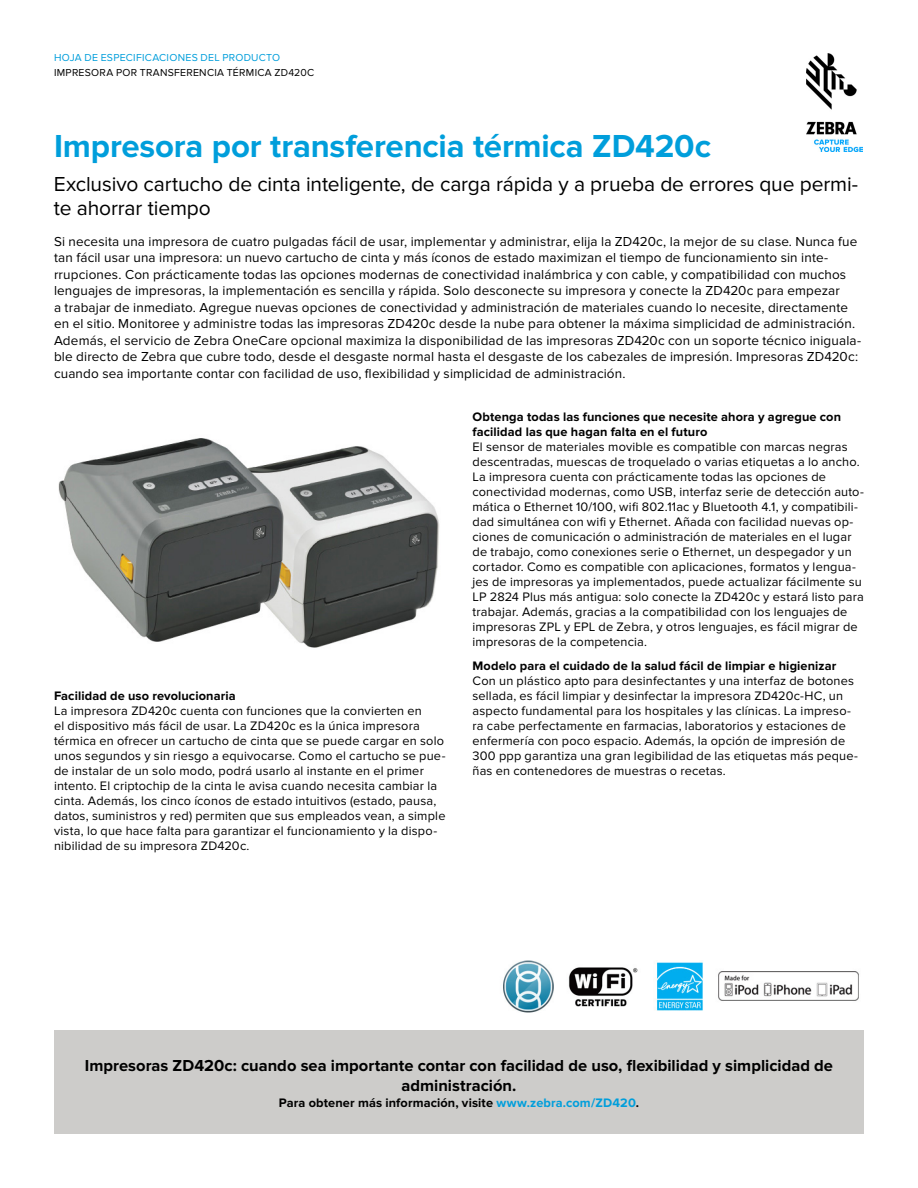
<style>
.page{position:relative;width:918px;height:1188px;background:#fff}
.page>*{position:absolute;margin:0;border:0;box-sizing:border-box;transform-origin:0 0}
.t1{font:700 33px "Proxima Nova";letter-spacing:-.005em;color:#009edb}
.t2{font:21px/24px "Proxima Nova";letter-spacing:-.005em;color:#000}
.t3{font:700 16.5px/20.2px "Proxima Nova";color:#000;text-align:center}
.t4{font:13.5px/16.5px "Proxima Nova";letter-spacing:.01em;color:#000}
.t5{font:12.75px/15px "Proxima Nova";letter-spacing:.015em;color:#000}
.t6{font:700 12.75px/15px "Proxima Nova";letter-spacing:.01em;color:#000}
.t7{font:10.5px "Proxima Nova";letter-spacing:.025em;color:#000}
.t8{font:10.5px "Proxima Nova";letter-spacing:.025em;color:#009edb}
.s1{color:#009edb}
</style>
<div class="page">
<img style="left:806px;top:54px;width:56px;height:97px">
<div style="left:54px;top:1031px;width:810px;height:103px;background:#cdccca"></div>
<img style="left:503px;top:961px;width:356px;height:52px">
<img style="left:58px;top:438px;width:381px;height:210px">
<p class="t8" style="left:54px;top:52px;width:228px">HOJA DE ESPECIFICACIONES DEL PRODUCTO</p>
<p class="t7" style="left:54px;top:66px;width:262px">IMPRESORA POR TRANSFERENCIA TÉRMICA ZD420C</p>
<h1 class="t1" style="left:54px;top:127px;width:659px">Impresora por transferencia térmica ZD420c</h1>
<h2 class="t2" style="left:54px;top:173px;width:806px">Exclusivo cartucho de cinta inteligente, de carga rápida y a prueba de errores que permi&shy;te ahorrar tiempo</h2>
<p class="t4" style="left:54px;top:233px;width:809px">Si necesita una impresora de cuatro pulgadas fácil de usar, implementar y administrar, elija la ZD420c, la mejor de su clase. Nunca fue tan fácil usar una impresora: un nuevo cartucho de cinta y más íconos de estado maximizan el tiempo de funcionamiento sin inte&shy;rrupciones. Con prácticamente todas las opciones modernas de conectividad inalámbrica y con cable, y compatibilidad con muchos lenguajes de impresoras, la implementación es sencilla y rápida. Solo desconecte su impresora y conecte la ZD420c para empezar<br>a trabajar de inmediato. Agregue nuevas opciones de conectividad y administración de materiales cuando lo necesite, directamente en el sitio. Monitoree y administre todas las impresoras ZD420c desde la nube para obtener la máxima simplicidad de administración.<br>Además, el servicio de Zebra OneCare opcional maximiza la disponibilidad de las impresoras ZD420c con un soporte técnico iniguala&shy;ble directo de Zebra que cubre todo, desde el desgaste normal hasta el desgaste de los cabezales de impresión. Impresoras ZD420c: cuando sea importante contar con facilidad de uso, flexibilidad y simplicidad de administración.</p>
<p class="t6" style="left:54px;top:688px;width:183px">Facilidad de uso revolucionaria</p>
<p class="t5" style="left:54px;top:703px;width:393px">La impresora ZD420c cuenta con funciones que la convierten en<br>el dispositivo más fácil de usar. La ZD420c es la única impresora térmica en ofrecer un cartucho de cinta que se puede cargar en solo unos segundos y sin riesgo a equivocarse. Como el cartucho se pue&shy;de instalar de un solo modo, podrá usarlo al instante en el primer intento. El criptochip de la cinta le avisa cuando necesita cambiar la cinta. Además, los cinco íconos de estado intuitivos (estado, pausa, datos, suministros y red) permiten que sus empleados vean, a simple vista, lo que hace falta para garantizar el funcionamiento y la dispo&shy;nibilidad de su impresora ZD420c.</p>
<p class="t6" style="left:472px;top:410px;width:370px">Obtenga todas las funciones que necesite ahora y agregue con facilidad las que hagan falta en el futuro</p>
<p class="t5" style="left:472px;top:440px;width:393px">El sensor de materiales movible es compatible con marcas negras descentradas, muescas de troquelado o varias etiquetas a lo ancho.<br>La impresora cuenta con prácticamente todas las opciones de conectividad modernas, como USB, interfaz serie de detección auto&shy;mática o Ethernet 10/100, wifi 802.11ac y Bluetooth 4.1, y compatibili&shy;dad simultánea con wifi y Ethernet. Añada con facilidad nuevas op&shy;ciones de comunicación o administración de materiales en el lugar de trabajo, como conexiones serie o Ethernet, un despegador y un cortador. Como es compatible con aplicaciones, formatos y lengua&shy;jes de impresoras ya implementados, puede actualizar fácilmente su LP 2824 Plus más antigua: solo conecte la ZD420c y estará listo para trabajar. Además, gracias a la compatibilidad con los lenguajes de impresoras ZPL y EPL de Zebra, y otros lenguajes, es fácil migrar de impresoras de la competencia.</p>
<p class="t6" style="left:472px;top:659px;width:365px">Modelo para el cuidado de la salud fácil de limpiar e higienizar</p>
<p class="t5" style="left:472px;top:674px;width:387px">Con un plástico apto para desinfectantes y una interfaz de botones sellada, es fácil limpiar y desinfectar la impresora ZD420c-HC, un aspecto fundamental para los hospitales y las clínicas. La impreso&shy;ra cabe perfectamente en farmacias, laboratorios y estaciones de enfermería con poco espacio. Además, la opción de impresión de 300 ppp garantiza una gran legibilidad de las etiquetas más peque&shy;ñas en contenedores de muestras o recetas.</p>
<p class="t3" style="left:85px;top:1056px;width:750px">Impresoras ZD420c: cuando sea importante contar con facilidad de uso, flexibilidad y simplicidad de administración.</p>
<p class="t6" style="left:279px;top:1095px;width:362px">Para obtener más información, visite <span class="s1">www.zebra.com/ZD420</span>.</p>
</div>
